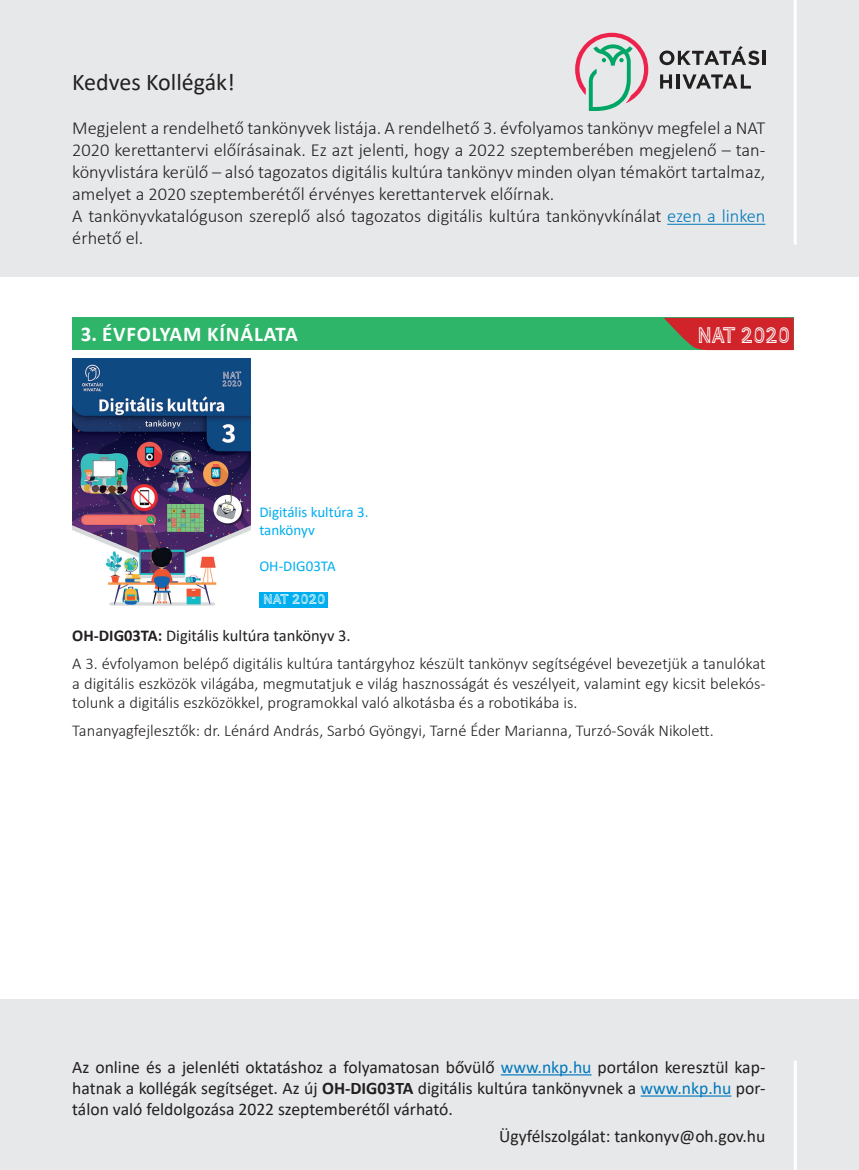
<style>
.page{position:relative;width:859px;height:1170px;background:#fff}
.page>*{position:absolute;margin:0;border:0;box-sizing:border-box;transform-origin:0 0}
.t1{font:24px "Calibri";color:#231f20}
.t2{font:24px "Continuo Regular 2";color:#fff;scale:.93 1}
.t3{font:700 21px "Calibri";letter-spacing:.04em;color:#fff}
.t4{font:300 18.3px/22px "Calibri";color:#231f20}
.t5{font:17.7px/21.1px "Calibri";color:#231f20;text-align:justify}
.t6{font:300 16.5px/28px "Calibri";color:#231f20}
.t7{font:15px/18px "Calibri";color:#00aeef}
.t8{font:15px "Continuo Regular 2";color:#fff}
.s1{color:#0078bd}
.s2{font-weight:700}
.s3{font-weight:400}
</style>
<div class="page">
<div style="left:72px;top:318px;width:722px;height:32px;background:#2fb569"></div>
<svg style="left:664px;top:318px;width:130px;height:32px;background:#bd3431"></svg>
<div style="left:0;top:0;width:859px;height:276px;background:#e6e8e9"></div>
<hr style="left:667px;top:224px;width:98px;height:1px;background:#0078bd">
<hr style="left:794px;top:0;width:3px;height:244px;background:#fff">
<svg style="left:682px;top:74px;width:69px;height:15px"></svg>
<hr style="left:676px;top:74px;width:3px;height:15px;background:#231f20">
<svg style="left:660px;top:74px;width:12px;height:15px"></svg>
<hr style="left:763px;top:51px;width:3px;height:14px;background:#231f20">
<svg style="left:659px;top:46px;width:100px;height:19px"></svg>
<svg style="left:575px;top:33px;width:73px;height:78px"></svg>
<img style="left:72px;top:359px;width:179px;height:247px">
<div style="left:259px;top:592px;width:68px;height:15px;background:#00aeef"></div>
<div style="left:0;top:999px;width:859px;height:170px;background:#e6e8e9"></div>
<hr style="left:501px;top:1074px;width:90px;height:1px;background:#0078bd">
<hr style="left:641px;top:1095px;width:90px;height:1px;background:#0078bd">
<hr style="left:794px;top:1060px;width:3px;height:109px;background:#fff">
<h1 class="t1" style="left:72px;top:66px;width:164px">Kedves Kollégák!</h1>
<p class="t4" style="left:72px;top:116px;width:695px">Megjelent a rendelhető tankönyvek listája. A rendelhető 3. évfolyamos tankönyv megfelel a NAT 2020 kerettantervi előírásainak. Ez azt jelenti, hogy a 2022 szeptemberében megjelenő – tan&shy;könyvlistára kerülő – alsó tagozatos digitális kultúra tankönyv minden olyan témakört tartalmaz, amelyet a 2020 szeptemberétől érvényes kerettantervek előírnak.<br>A tankönyvkatalóguson szereplő alsó tagozatos digitális kultúra tankönyvkínálat <span class="s1">ezen a linken </span>érhető el.</p>
<p class="t3" style="left:81px;top:319px;width:219px">3. ÉVFOLYAM KÍNÁLATA</p>
<h1 class="t2" style="left:697px;top:323px;width:101px">NAT 2020</h1>
<p class="t7" style="left:259px;top:503px;width:111px">Digitális kultúra 3. tankönyv</p>
<p class="t7" style="left:259px;top:557px;width:78px">OH-DIG03TA</p>
<p class="t8" style="left:263px;top:592px;width:64px">NAT 2020</p>
<p class="t6" style="left:72px;top:621px;width:695px"><span class="s2">OH-DIG03TA:</span> <span class="s3">Digitális kultúra tankönyv 3.<br></span>A 3. évfolyamon belépő digitális kultúra tantárgyhoz készült tankönyv segítségével bevezetjük a tanulókat</p>
<p class="t6" style="left:72px;top:673px;width:695px;line-height:19.5px">a digitális eszközök világába, megmutatjuk e világ hasznosságát és veszélyeit, valamint egy kicsit belekós&shy;tolunk a digitális eszközökkel, programokkal való alkotásba és a robotikába is.</p>
<p class="t6" style="left:72px;top:716px;width:643px">Tananyagfejlesztők: dr. Lénárd András, Sarbó Gyöngyi, Tarné Éder Marianna, Turzó-Sovák Nikolett.</p>
<p class="t5" style="left:72px;top:1055px;width:695px">Az online és a jelenléti oktatáshoz a folyamatosan bővülő <span class="s1">www.nkp.hu</span> portálon keresztül kap&shy;hatnak a kollégák segítséget. Az új <span class="s2">OH-DIG03TA</span> digitális kultúra tankönyvnek a <span class="s1">www.nkp.hu</span> por&shy;tálon való feldolgozása 2022 szeptemberétől várható.</p>
<p class="t5" style="left:499px;top:1125px;width:268px">Ügyfélszolgálat: tankonyv@oh.gov.hu</p>
</div>
